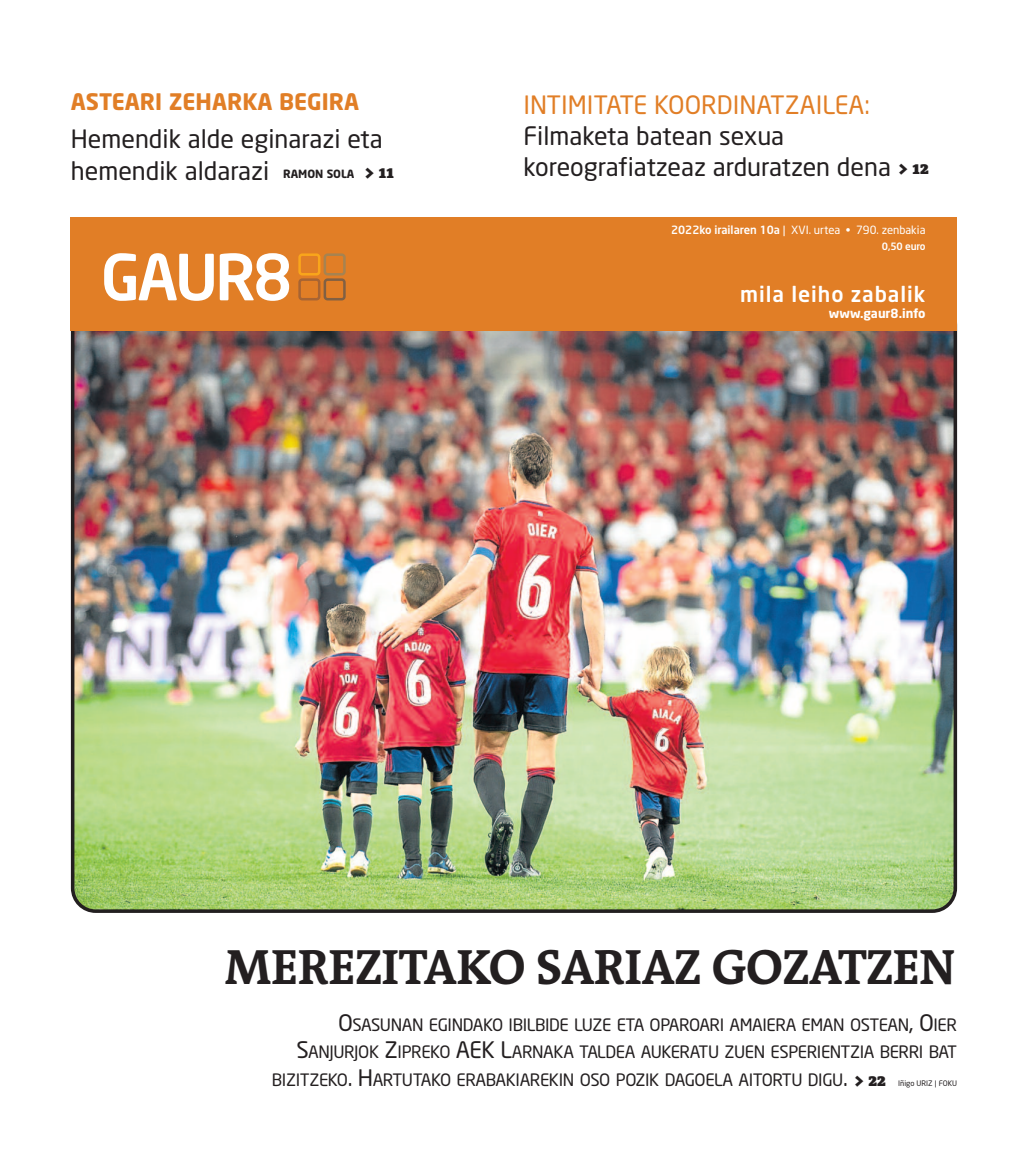
<style>
.page{position:relative;width:1028px;height:1170px;background:#fff}
.page>*{position:absolute;margin:0;border:0;box-sizing:border-box;transform-origin:0 0}
.t1{font:700 50px "The Antiqua B7";letter-spacing:-.015em;color:#231f20}
.t2{font:25px/31.2px "Neo Sans";color:#231f20}
.t3{font:25px "Neo Sans";color:#e17e26}
.t4{font:700 22.5px "Neo Sans";color:#e17e26}
.t5{font:500 21.25px "Neo Sans";letter-spacing:.045em;color:#fff}
.t6{font:16.88px "Neo Sans";letter-spacing:-.025em;color:#231f20}
.t7{font:700 12.5px "Neo Sans";color:#fff}
.t8{font:11.25px "Neo Sans";color:#fff}
.t9{font:700 11.25px "Neo Sans";color:#231f20}
.t10{font:500 10px "Neo Sans";letter-spacing:-.02em;color:#fff}
.t11{font:7.5px "Neo Sans";color:#231f20}
.s1{font-family:"The Antiqua B9";font-weight:900;font-size:17.5px}
.s2{font-weight:500}
.s3{font-size:22.5px}
</style>
<div class="page">
<img style="left:71px;top:330px;width:886px;height:582px">
<div style="left:71px;top:217px;width:886px;height:113px;background:#e17e26"></div>
<svg style="left:104px;top:253px;width:110px;height:48px"></svg>
<svg style="left:220px;top:253px;width:69px;height:48px"></svg>
<div style="left:123px;top:276px;width:13px;height:6px;background:#fff"></div>
<div style="left:298px;top:278px;width:22px;height:22px;border:3px solid #a76433;border-radius:3px"></div>
<div style="left:298px;top:253px;width:22px;height:22px;border:3px solid #f9a51b;border-radius:3px"></div>
<div style="left:323px;top:278px;width:23px;height:22px;border:3px solid #816043;border-radius:3px"></div>
<div style="left:323px;top:253px;width:23px;height:22px;border:3px solid #a68351;border-radius:3px"></div>
<h3 class="t4" style="left:71px;top:92px;width:290px">ASTEARI ZEHARKA BEGIRA</h3>
<h2 class="t2" style="left:71px;top:126px;width:313px">Hemendik alde eginarazi eta hemendik aldarazi</h2>
<p class="t9" style="left:283px;top:169px;width:112px">RAMON SOLA <span class="s1">&gt; 11</span></p>
<h2 class="t3" style="left:523px;top:95px;width:348px">INTIMITATE KOORDINATZAILEA:</h2>
<h2 class="t2" style="left:523px;top:122px;width:407px">Filmaketa batean sexua koreografiatzeaz arduratzen dena <span class="s1">&gt; 12</span></h2>
<p class="t8" style="left:671px;top:226px;width:256px"><span class="s2">2022ko irailaren 10a</span> | XVI. urtea • 790. zenbakia</p>
<p class="t10" style="left:882px;top:242px;width:45px">0,50 euro</p>
<p class="t5" style="left:740px;top:285px;width:187px">mila leiho zabalik</p>
<p class="t7" style="left:829px;top:308px;width:98px">www.gaur8.info</p>
<h1 class="t1" style="left:224px;top:950px;width:733px">MEREZITAKO SARIAZ GOZATZEN</h1>
<p class="t6" style="left:338px;top:1017px;width:620px"><span class="s3">O</span>SASUNAN EGINDAKO IBILBIDE LUZE ETA OPAROARI AMAIERA EMAN OSTEAN<span class="s3">, O</span>IER</p>
<p class="t6" style="left:296px;top:1045px;width:662px"><span class="s3">S</span>ANJURJOK <span class="s3">Z</span>IPREKO <span class="s3">AEK L</span>ARNAKA TALDEA AUKERATU ZUEN ESPERIENTZIA BERRI BAT</p>
<p class="t6" style="left:272px;top:1072px;width:615px">BIZITZEKO<span class="s3">. H</span>ARTUTAKO ERABAKIAREKIN OSO POZIK DAGOELA AITORTU DIGU<span class="s3">.</span> <span class="s1">&gt; 22</span></p>
<p class="t11" style="left:898px;top:1079px;width:60px">Iñigo URIZ | FOKU</p>
</div>
